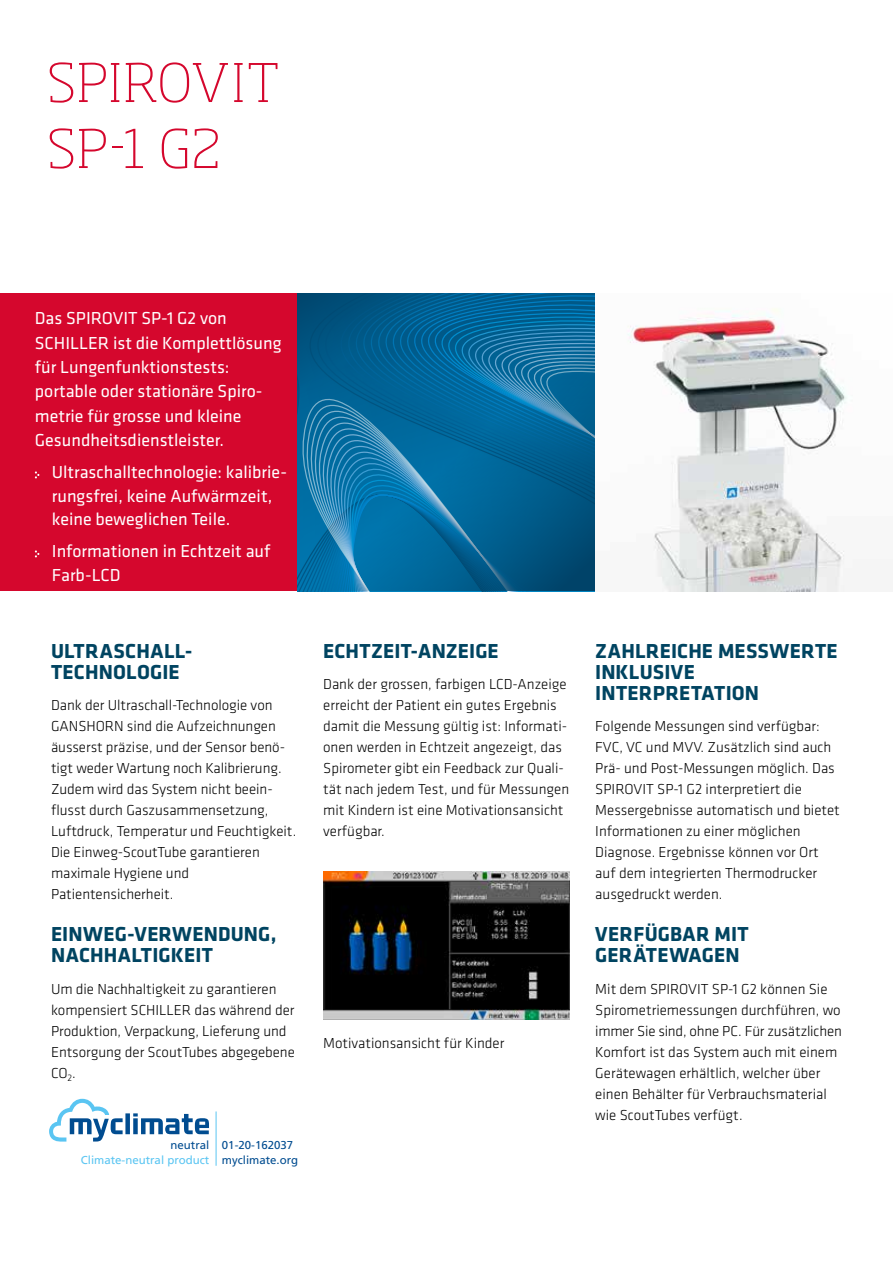
<style>
.page{position:relative;width:893px;height:1263px;background:#fff}
.page>*{position:absolute;margin:0;border:0;box-sizing:border-box;transform-origin:0 0}
.t1{font:200 52.5px/66px "Soho Pro";letter-spacing:.02em;color:#d5072d}
.t2{font:700 21px/21px "Klavika";letter-spacing:.01em;color:#004461}
.t3{font:18px/24.5px "Klavika";color:#fff}
.t4{font:300 15px/21px "Klavika";color:#000}
.t5{font:11.4px/14.4px "d 5 b 8 be+Frutiger LT Com";color:#004c90}
.t6{font:11.4px "d 5 b 8 be+Frutiger LT Com";color:#5ac5f2}
</style>
<div class="page">
<div style="left:0;top:293px;width:298px;height:298px;background:#d5072d"></div>
<svg style="left:298px;top:293px;width:297px;height:298px"></svg>
<hr style="left:892px;top:0;width:1px;height:1263px;background:#e3e3e3">
<img style="left:628px;top:293px;width:265px;height:298px">
<svg style="left:35px;top:471px;width:4px;height:8px"></svg>
<svg style="left:35px;top:550px;width:4px;height:7px"></svg>
<svg style="left:49px;top:1099px;width:160px;height:42px"></svg>
<hr style="left:216px;top:1111px;width:1px;height:55px;background:#5ac5f2">
<img style="left:323px;top:872px;width:247px;height:147px">
<h1 class="t1" style="left:47px;top:45px;width:233px">SPIROVIT<br>SP-1 G2</h1>
<p class="t3" style="left:35px;top:306px;width:248px">Das SPIROVIT SP-1 G2 von<br>SCHILLER ist die Komplettlösung für Lungenfunktionstests: portable oder stationäre Spiro&shy;metrie für grosse und kleine<br>Gesundheitsdienstleister.</p>
<p class="t3" style="left:52px;top:460px;width:237px;line-height:23.4px">Ultraschalltechnologie: kalibrie&shy;rungsfrei, keine Aufwärmzeit, keine beweglichen Teile.</p>
<p class="t3" style="left:52px;top:539px;width:220px;line-height:23.4px">Informationen in Echtzeit auf<br>Farb-LCD</p>
<h2 class="t2" style="left:51px;top:639px;width:143px">ULTRASCHALL-<br>TECHNOLOGIE</h2>
<p class="t4" style="left:51px;top:694px;width:247px">Dank der Ultraschall-Technologie von GANSHORN sind die Aufzeichnungen äusserst präzise, und der Sensor benö&shy;tigt weder Wartung noch Kalibrierung.<br>Zudem wird das System nicht beein&shy;flusst durch Gaszusammensetzung, Luftdruck, Temperatur und Feuchtigkeit.<br>Die Einweg-ScoutTube garantieren maximale Hygiene und Patientensicherheit.</p>
<h2 class="t2" style="left:51px;top:923px;width:227px">EINWEG-VERWENDUNG,<br>NACHHALTIGKEIT</h2>
<p class="t4" style="left:51px;top:978px;width:245px">Um die Nachhaltigkeit zu garantieren kompensiert SCHILLER das während der<br>Produktion, Verpackung, Lieferung und<br>Entsorgung der ScoutTubes abgegebene<br>CO<sub>2</sub>.</p>
<p class="t5" style="left:171px;top:1138px;width:40px">neutral</p>
<p class="t6" style="left:81px;top:1153px;width:130px">Climate-neutral product</p>
<p class="t5" style="left:222px;top:1138px;width:78px">01-20-162037 myclimate.org</p>
<h2 class="t2" style="left:323px;top:639px;width:177px">ECHTZEIT-ANZEIGE</h2>
<p class="t4" style="left:323px;top:674px;width:248px">Dank der grossen, farbigen LCD-Anzeige erreicht der Patient ein gutes Ergebnis damit die Messung gültig ist: Informati&shy;onen werden in Echtzeit angezeigt, das Spirometer gibt ein Feedback zur Quali&shy;tät nach jedem Test, und für Messungen mit Kindern ist eine Motivationsansicht verfügbar.</p>
<p class="t4" style="left:323px;top:1033px;width:183px">Motivationsansicht für Kinder</p>
<h2 class="t2" style="left:595px;top:639px;width:244px">ZAHLREICHE MESSWERTE<br>INKLUSIVE<br>INTERPRETATION</h2>
<p class="t4" style="left:595px;top:715px;width:246px">Folgende Messungen sind verfügbar:<br>FVC, VC und MVV. Zusätzlich sind auch Prä- und Post-Messungen möglich. Das SPIROVIT SP-1 G2 interpretiert die Messergebnisse automatisch und bietet Informationen zu einer möglichen Diagnose. Ergebnisse können vor Ort auf dem integrierten Thermodrucker ausgedruckt werden.</p>
<h2 class="t2" style="left:595px;top:923px;width:155px">VERFÜGBAR MIT<br>GERÄTEWAGEN</h2>
<p class="t4" style="left:595px;top:978px;width:248px">Mit dem SPIROVIT SP-1 G2 können Sie Spirometriemessungen durchführen, wo immer Sie sind, ohne PC. Für zusätzlichen Komfort ist das System auch mit einem Gerätewagen erhältlich, welcher über einen Behälter für Verbrauchsmaterial wie ScoutTubes verfügt.</p>
</div>
